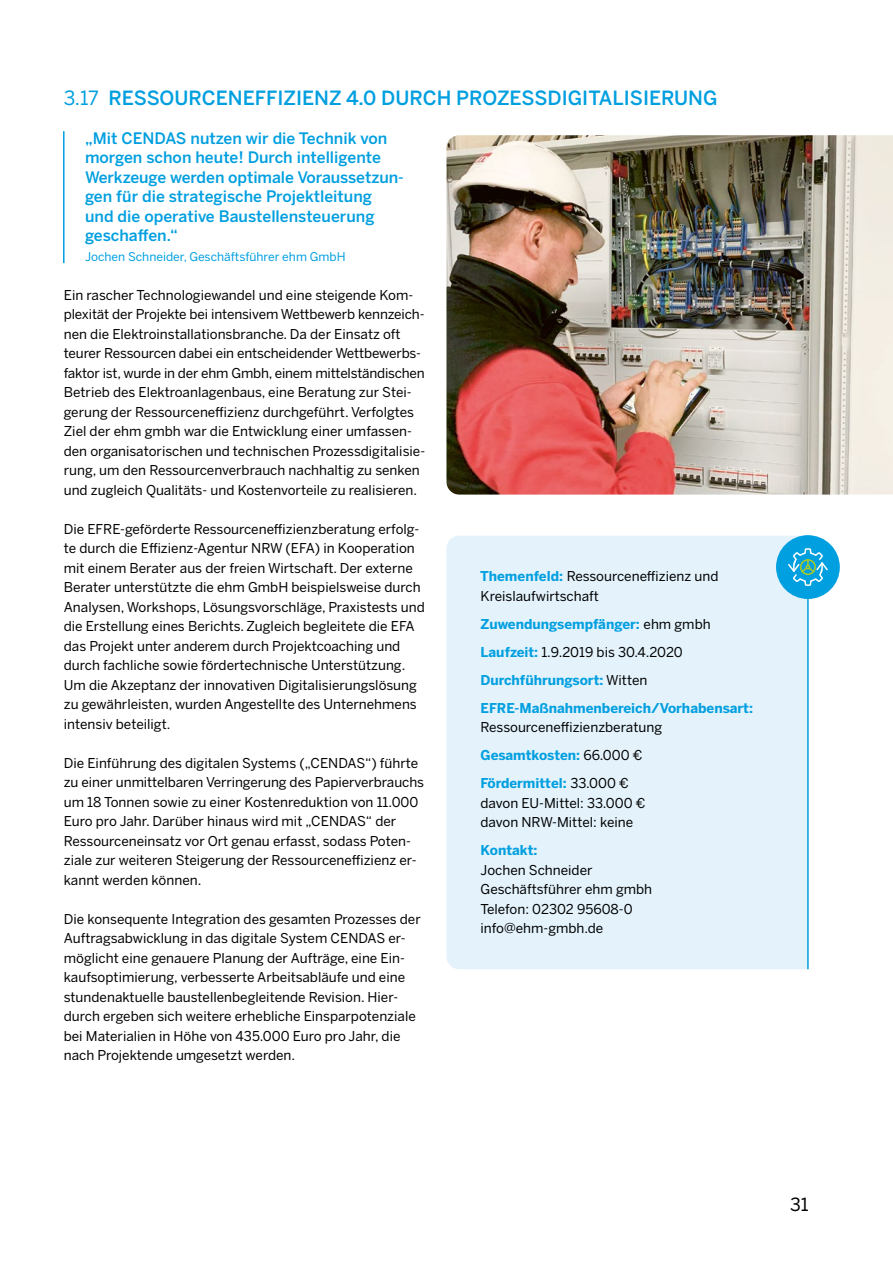
<style>
.page{position:relative;width:893px;height:1263px;background:#fff}
.page>*{position:absolute;margin:0;border:0;box-sizing:border-box;transform-origin:0 0}
.t1{font:500 19.5px "Benton Sans";color:#009fe0}
.t2{font:18px "Benton Sans";color:#000}
.t3{font:500 15.75px/19.5px "Benton Sans";color:#009fe0}
.t4{font:13.5px/19.5px "Benton Sans";color:#000}
.t5{font:700 13.5px/19.5px "Benton Sans";color:#009fe0}
.t6{font:12px "Benton Sans";color:#009fe0}
.s1{font-weight:400}
.s2{font-weight:700;color:#009fe0}
.s3{font-weight:400;color:#000}
</style>
<div class="page">
<hr style="left:63px;top:131px;width:2px;height:132px;background:#009fe0">
<div style="left:446px;top:536px;width:361px;height:433px;background:#e3f2fb"></div>
<hr style="left:807px;top:536px;width:2px;height:433px;background:#009fe0">
<img style="left:446px;top:135px;width:447px;height:360px">
<div style="left:776px;top:535px;width:64px;height:64px;background:#009fe0;border-radius:50%"></div>
<svg style="left:787px;top:542px;width:42px;height:51px"></svg>
<h3 class="t1" style="left:64px;top:85px;width:655px"><span class="s1">3.17</span> RESSOURCENEFFIZIENZ 4.0 DURCH PROZESSDIGITALISIERUNG</h3>
<p class="t3" style="left:85px;top:128px;width:320px">„Mit CENDAS nutzen wir die Technik von morgen schon heute! Durch intelligente Werkzeuge werden optimale Voraussetzun&shy;gen für die strategische Projektleitung und die operative Baustellensteuerung geschaffen.“</p>
<p class="t6" style="left:85px;top:249px;width:262px">Jochen Schneider, Geschäftsführer ehm GmbH</p>
<p class="t4" style="left:64px;top:285px;width:363px">Ein rascher Technologiewandel und eine steigende Kom&shy;plexität der Projekte bei intensivem Wettbewerb kennzeich&shy;nen die Elektroinstallationsbranche. Da der Einsatz oft teurer Ressourcen dabei ein entscheidender Wettbewerbs&shy;faktor ist, wurde in der ehm Gmbh, einem mittelständischen Betrieb des Elektroanlagenbaus, eine Beratung zur Stei&shy;gerung der Ressourceneffizienz durchgeführt. Verfolgtes Ziel der ehm gmbh war die Entwicklung einer umfassen&shy;den organisatorischen und technischen Prozessdigitalisie&shy;rung, um den Ressourcenverbrauch nachhaltig zu senken und zugleich Qualitäts- und Kostenvorteile zu realisieren.</p>
<p class="t4" style="left:64px;top:519px;width:362px">Die EFRE-geförderte Ressourceneffizienzberatung erfolg&shy;te durch die Effizienz-Agentur NRW (EFA) in Kooperation mit einem Berater aus der freien Wirtschaft. Der externe Berater unterstützte die ehm GmbH beispielsweise durch Analysen, Workshops, Lösungsvorschläge, Praxistests und die Erstellung eines Berichts. Zugleich begleitete die EFA das Projekt unter anderem durch Projektcoaching und durch fachliche sowie fördertechnische Unterstützung.<br>Um die Akzeptanz der innovativen Digitalisierungslösung zu gewährleisten, wurden Angestellte des Unternehmens intensiv beteiligt.</p>
<p class="t4" style="left:64px;top:753px;width:362px">Die Einführung des digitalen Systems („CENDAS“) führte zu einer unmittelbaren Verringerung des Papierverbrauchs um 18 Tonnen sowie zu einer Kostenreduktion von 11.000<br>Euro pro Jahr. Darüber hinaus wird mit „CENDAS“ der Ressourceneinsatz vor Ort genau erfasst, sodass Poten&shy;ziale zur weiteren Steigerung der Ressourceneffizienz er&shy;kannt werden können.</p>
<p class="t4" style="left:64px;top:909px;width:358px">Die konsequente Integration des gesamten Prozesses der Auftragsabwicklung in das digitale System CENDAS er&shy;möglicht eine genauere Planung der Aufträge, eine Ein&shy;kaufsoptimierung, verbesserte Arbeitsabläufe und eine stundenaktuelle baustellenbegleitende Revision. Hier&shy;durch ergeben sich weitere erhebliche Einsparpotenziale bei Materialien in Höhe von 435.000 Euro pro Jahr, die nach Projektende umgesetzt werden.</p>
<p class="t4" style="left:480px;top:566px;width:240px"><span class="s2">Themenfeld:</span> Ressourceneffizienz und<br>Kreislaufwirtschaft</p>
<p class="t5" style="left:480px;top:614px;width:232px">Zuwendungsempfänger: <span class="s3">ehm gmbh</span></p>
<p class="t4" style="left:480px;top:642px;width:204px"><span class="s2">Laufzeit:</span> 1.9.2019 bis 30.4.2020</p>
<p class="t5" style="left:480px;top:670px;width:168px">Durchführungsort: <span class="s3">Witten</span></p>
<p class="t5" style="left:480px;top:698px;width:274px">EFRE-Maßnahmenbereich/Vorhabensart:<br><span class="s3">Ressourceneffizienzberatung</span></p>
<p class="t5" style="left:480px;top:746px;width:163px">Gesamtkosten: <span class="s3">66.000 €</span></p>
<p class="t4" style="left:480px;top:773px;width:167px"><span class="s2">Fördermittel:</span> 33.000 € davon EU-Mittel: 33.000 € davon NRW-Mittel: keine</p>
<p class="t4" style="left:480px;top:840px;width:173px"><span class="s2">Kontakt:<br></span>Jochen Schneider<br>Geschäftsführer ehm gmbh<br>Telefon: 02302 95608-0 info@ehm-gmbh.de</p>
<h2 class="t2" style="left:790px;top:1193px;width:20px">31</h2>
</div>
